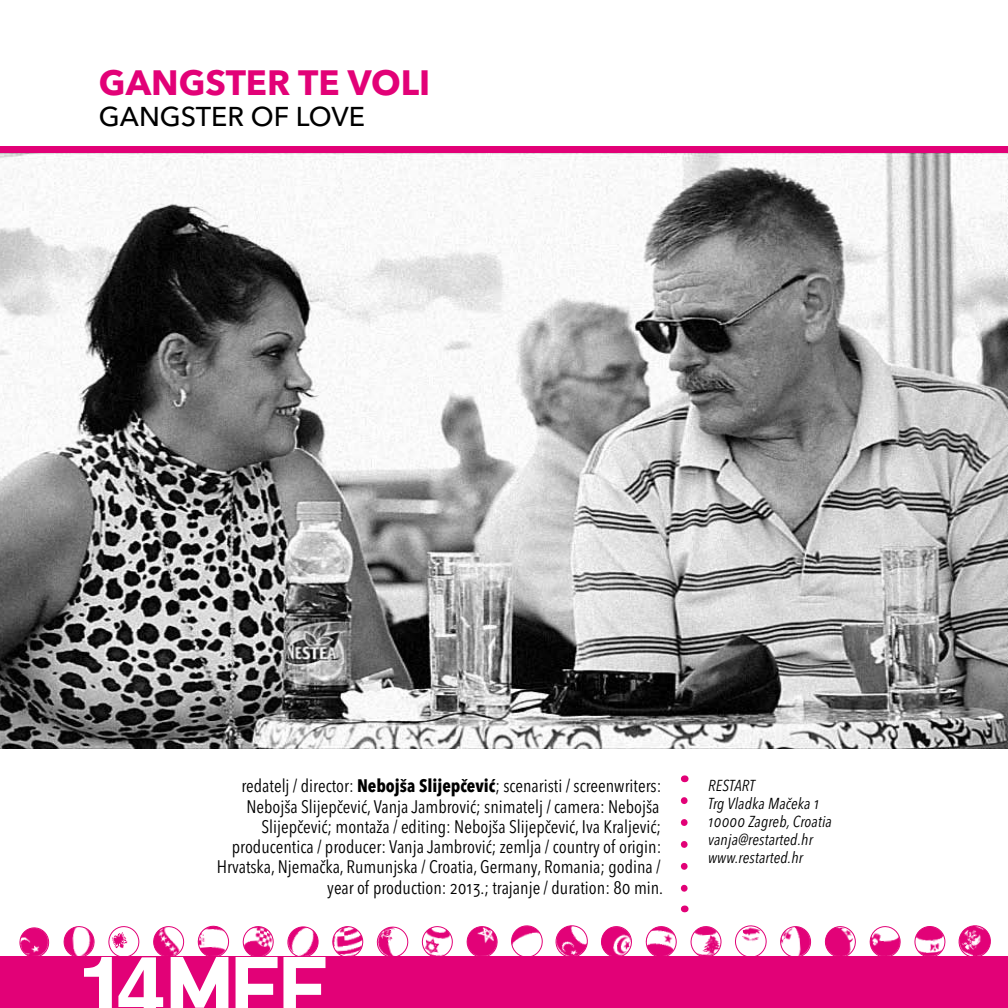
<style>
.page{position:relative;width:1008px;height:1008px;background:#fff}
.page>*{position:absolute;margin:0;border:0;box-sizing:border-box;transform-origin:0 0}
.t1{font:700 34.88px "Avenir Next LT Pro";color:#e20177}
.t2{font:500 27px "Avenir Next LT Pro";color:#000}
.t3{font:condensed 18px/20.2px "Avenir Next LT Pro";color:#000;text-align:right}
.t4{font:italic condensed 15.75px/18px "Avenir Next LT Pro";letter-spacing:.01em;color:#000}
.s1{font-weight:700}
</style>
<div class="page">
<img style="left:914px;top:927px;width:31px;height:30px">
<div style="left:914px;top:925px;width:31px;height:33px;border:1px solid #e20177;border-radius:50%"></div>
<img style="left:19px;top:928px;width:30px;height:29px">
<div style="left:19px;top:927px;width:30px;height:31px;border:1px solid #e20177;border-radius:50%"></div>
<img style="left:108px;top:926px;width:31px;height:31px">
<div style="left:108px;top:926px;width:32px;height:32px;border:1px solid #e20177;border-radius:50%"></div>
<svg style="left:554px;top:925px;width:35px;height:32px"></svg>
<svg style="left:957px;top:925px;width:35px;height:32px"></svg>
<img style="left:511px;top:927px;width:32px;height:30px">
<div style="left:511px;top:925px;width:32px;height:33px;border:1px solid #e20177;border-radius:50%"></div>
<img style="left:735px;top:926px;width:32px;height:31px">
<div style="left:734px;top:925px;width:33px;height:33px;border:1px solid #e20177;border-radius:50%"></div>
<img style="left:153px;top:926px;width:18px;height:31px">
<div style="left:153px;top:926px;width:31px;height:32px;border:1px solid #e20177;border-radius:50%"></div>
<img style="left:64px;top:926px;width:31px;height:31px">
<div style="left:63px;top:926px;width:32px;height:32px;border:1px solid #e20177;border-radius:50%"></div>
<img style="left:780px;top:926px;width:31px;height:31px">
<div style="left:780px;top:926px;width:31px;height:32px;border:1px solid #e20177;border-radius:50%"></div>
<img style="left:422px;top:926px;width:31px;height:31px">
<div style="left:421px;top:926px;width:32px;height:32px;border:1px solid #e20177;border-radius:50%"></div>
<img style="left:646px;top:926px;width:31px;height:31px">
<div style="left:645px;top:926px;width:32px;height:32px;border:1px solid #e20177;border-radius:50%"></div>
<img style="left:690px;top:926px;width:31px;height:31px">
<div style="left:690px;top:926px;width:32px;height:32px;border:1px solid #e20177;border-radius:50%"></div>
<img style="left:601px;top:926px;width:31px;height:31px">
<div style="left:600px;top:926px;width:32px;height:32px;border:1px solid #e20177;border-radius:50%"></div>
<img style="left:332px;top:926px;width:31px;height:31px">
<div style="left:332px;top:926px;width:31px;height:32px;border:1px solid #e20177;border-radius:50%"></div>
<img style="left:825px;top:926px;width:31px;height:31px">
<div style="left:824px;top:926px;width:32px;height:32px;border:1px solid #e20177;border-radius:50%"></div>
<img style="left:466px;top:926px;width:32px;height:31px">
<div style="left:466px;top:926px;width:32px;height:32px;border:1px solid #e20177;border-radius:50%"></div>
<img style="left:869px;top:926px;width:31px;height:31px">
<div style="left:869px;top:926px;width:32px;height:32px;border:1px solid #e20177;border-radius:50%"></div>
<svg style="left:376px;top:926px;width:33px;height:31px"></svg>
<img style="left:0;top:153px;width:1008px;height:596px">
<div style="left:0;top:957px;width:1008px;height:51px;background:#e20177"></div>
<div style="left:0;top:147px;width:1008px;height:6px;background:#e20177"></div>
<svg style="left:84px;top:957px;width:79px;height:51px"></svg>
<svg style="left:171px;top:925px;width:154px;height:83px"></svg>
<svg style="left:681px;top:800px;width:6px;height:92px"></svg>
<h1 class="t1" style="left:99px;top:61px;width:333px">GANGSTER TE VOLI</h1>
<h2 class="t2" style="left:99px;top:101px;width:268px">GANGSTER OF LOVE</h2>
<p class="t3" style="left:217px;top:776px;width:448px">redatelj / director: <span class="s1">Nebojša Slijepčević</span>; scenaristi / screenwriters:<br>Nebojša Slijepčević, Vanja Jambrović; snimatelj / camera: Nebojša Slijepčević; montaža / editing: Nebojša Slijepčević, Iva Kraljević; producentica / producer: Vanja Jambrović; zemlja / country of origin:<br>Hrvatska, Njemačka, Rumunjska / Croatia, Germany, Romania; godina / year of production: 2013.; trajanje / duration: 80 min.</p>
<p class="t4" style="left:708px;top:776px;width:125px">RESTART<br>Trg Vladka Mačeka 1<br>10000 Zagreb, Croatia vanja@restarted.hr www.restarted.hr</p>
</div>
